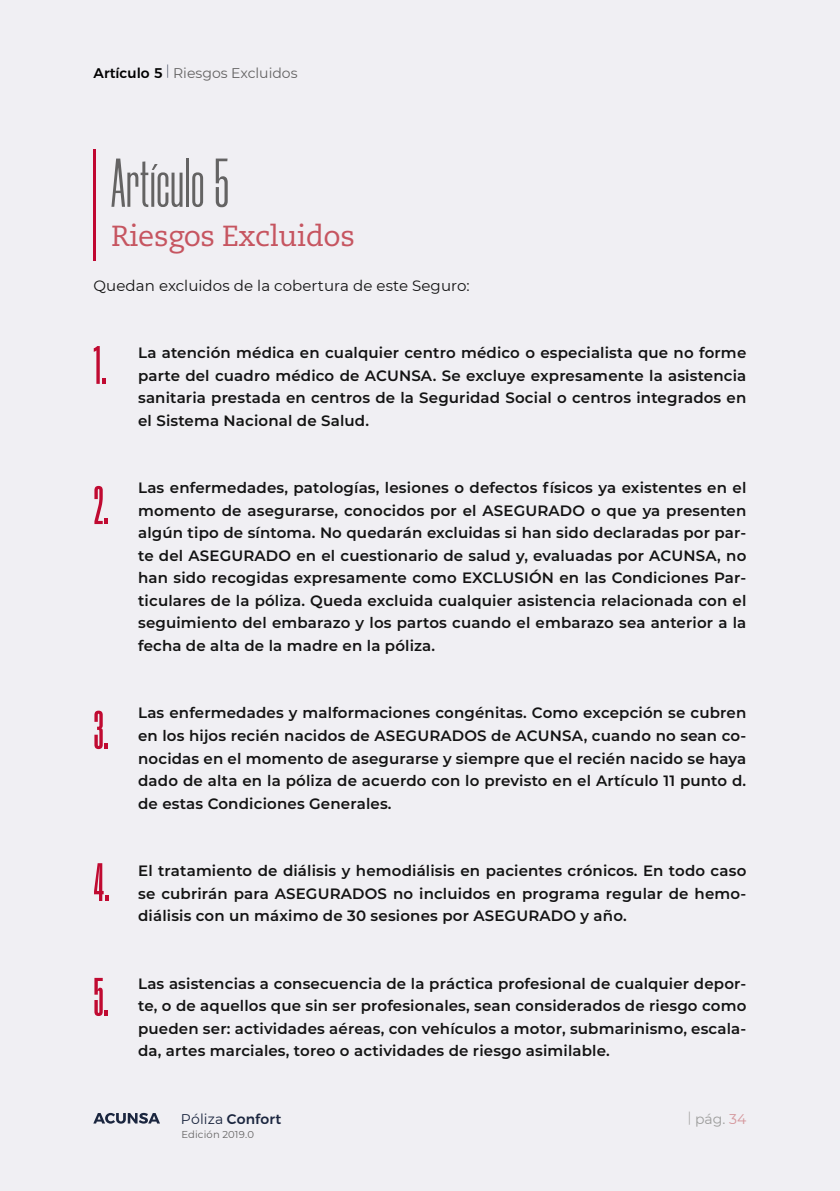
<style>
.page{position:relative;width:840px;height:1191px;background:#fff}
.page>*{position:absolute;margin:0;border:0;box-sizing:border-box;transform-origin:0 0}
.t1{font:69px "Morganite";letter-spacing:.01em;color:#646363}
.t2{font:700 54px "Coign Pro 47";color:#c00a31}
.t3{font:29px "Caecilia LT Std";letter-spacing:-.015em;color:#c65560}
.t4{font:600 15px/22.4px "Montserrat";letter-spacing:.01em;color:#131313;text-align:justify}
.t5{font:15px "Montserrat";letter-spacing:.005em;color:#131313}
.t6{font:14px "Montserrat";color:#646363}
.t7{font:500 14px "Montserrat";letter-spacing:.01em;color:#1b263f}
.t8{font:14px "Montserrat";color:#9d9d9c}
.t9{font:10px "Montserrat";letter-spacing:.015em;color:#646363}
.s1{font-weight:500;color:#000}
.s2{font-weight:200;color:#1b263f}
.s3{font-weight:400}
.s4{font-weight:300}
.s5{color:#d4959a}
</style>
<div class="page">
<div style="left:0;top:0;width:839px;height:1191px;background:#f0eff3"></div>
<svg style="left:93px;top:1112px;width:67px;height:11px"></svg>
<hr style="left:94px;top:149px;width:2px;height:111px;background:#c00630">
<p class="t6" style="left:94px;top:63px;width:205px"><span class="s1">Artículo 5</span> <span class="s2">|</span> Riesgos Excluidos</p>
<h1 class="t1" style="left:111px;top:148px;width:119px">Artículo 5</h1>
<h3 class="t3" style="left:111px;top:219px;width:245px">Riesgos Excluidos</h3>
<p class="t5" style="left:94px;top:275px;width:377px">Quedan excluidos de la cobertura de este Seguro:</p>
<h2 class="t2" style="left:94px;top:337px;width:14px">1.</h2>
<p class="t4" style="left:138px;top:341px;width:609px">La atención médica en cualquier centro médico o especialista que no forme parte del cuadro médico de ACUNSA. Se excluye expresamente la asistencia sanitaria prestada en centros de la Seguridad Social o centros integrados en el Sistema Nacional de Salud.</p>
<h2 class="t2" style="left:94px;top:477px;width:17px">2.</h2>
<p class="t4" style="left:138px;top:476px;width:609px">Las enfermedades, patologías, lesiones o defectos físicos ya existentes en el momento de asegurarse, conocidos por el ASEGURADO o que ya presenten algún tipo de síntoma. No quedarán excluidas si han sido declaradas por par&shy;te del ASEGURADO en el cuestionario de salud y, evaluadas por ACUNSA, no han sido recogidas expresamente como EXCLUSIÓN en las Condiciones Par&shy;ticulares de la póliza. Queda excluida cualquier asistencia relacionada con el seguimiento del embarazo y los partos cuando el embarazo sea anterior a la fecha de alta de la madre en la póliza.</p>
<h2 class="t2" style="left:94px;top:702px;width:17px">3.</h2>
<p class="t4" style="left:138px;top:701px;width:609px">Las enfermedades y malformaciones congénitas. Como excepción se cubren en los hijos recién nacidos de ASEGURADOS de ACUNSA, cuando no sean co&shy;nocidas en el momento de asegurarse y siempre que el recién nacido se haya dado de alta en la póliza de acuerdo con lo previsto en el Artículo 11 punto d. de estas Condiciones Generales.</p>
<h2 class="t2" style="left:94px;top:854px;width:17px">4.</h2>
<p class="t4" style="left:138px;top:859px;width:609px">El tratamiento de diálisis y hemodiálisis en pacientes crónicos. En todo caso se cubrirán para ASEGURADOS no incluidos en programa regular de hemo&shy;diálisis con un máximo de 30 sesiones por ASEGURADO y año.</p>
<h2 class="t2" style="left:94px;top:969px;width:17px">5.</h2>
<p class="t4" style="left:138px;top:971px;width:609px">Las asistencias a consecuencia de la práctica profesional de cualquier depor&shy;te, o de aquellos que sin ser profesionales, sean considerados de riesgo como pueden ser: actividades aéreas, con vehículos a motor, submarinismo, escala&shy;da, artes marciales, toreo o actividades de riesgo asimilable.</p>
<p class="t7" style="left:181px;top:1107px;width:102px"><span class="s3">Póliza</span> Confort</p>
<p class="t9" style="left:181px;top:1127px;width:74px">Edición 2019.0</p>
<p class="t8" style="left:687px;top:1109px;width:60px"><span class="s4">|</span> pág. <span class="s5">34</span></p>
</div>
